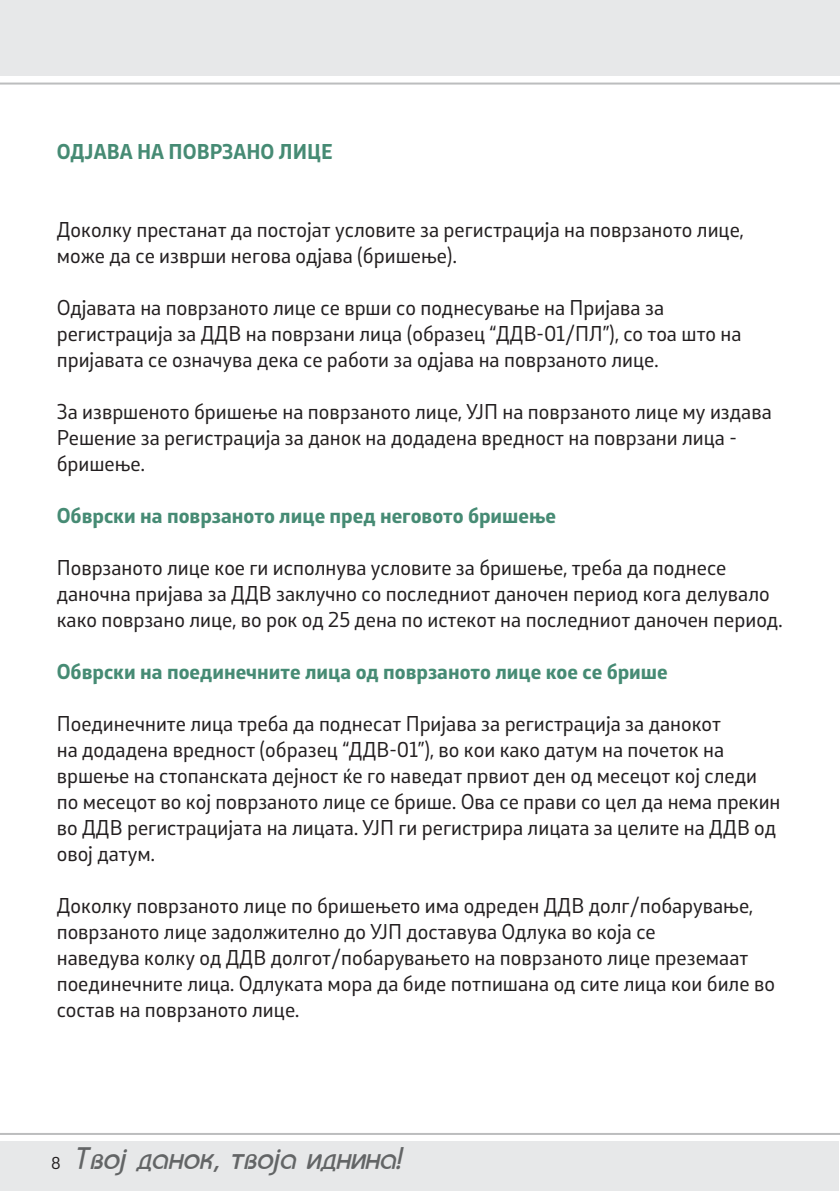
<style>
.page{position:relative;width:840px;height:1191px;background:#fff}
.page>*{position:absolute;margin:0;border:0;box-sizing:border-box;transform-origin:0 0}
.t1{font:italic 34px "C Bahamas";color:#636566}
.sodrzina{font:20px/26px "Stobi Sans";color:#231f20}
.pod_naslovi{font:700 20px "Stobi Sans";color:#468b74}
.glaven_naslov{font:700 20px "Stobi Sans";color:#468b74}
.t2{font:16px "Stobi Sans";color:#231f20}
</style>
<div class="page">
<div style="left:0;top:0;width:839px;height:76px;background:#e7e8e9"></div>
<hr style="left:0;top:83px;width:839px;height:2px;background:#bcbdbe">
<div style="left:0;top:1141px;width:838px;height:50px;background:#e7e8e9"></div>
<hr style="left:0;top:1133px;width:839px;height:2px;background:#bcbdbe">
<p class="glaven_naslov" style="left:57px;top:138px;width:277px">ОДЈАВА НА ПОВРЗАНО ЛИЦЕ</p>
<p class="sodrzina" style="left:57px;top:216px;width:688px">Доколку престанат да постојат условите за регистрација на поврзаното лице, може да се изврши негова одјава (бришење).</p>
<p class="sodrzina" style="left:57px;top:294px;width:686px">Одјавата на поврзаното лице се врши со поднесување на Пријава за регистрација за ДДВ на поврзани лица (образец “ДДВ-01/ПЛ”), со тоа што на пријавата се означува дека се работи за одјава на поврзаното лице.</p>
<p class="sodrzina" style="left:57px;top:398px;width:716px">За извршеното бришење на поврзаното лице, УЈП на поврзаното лице му издава<br>Решение за регистрација за данок на додадена вредност на поврзани лица - бришење.</p>
<p class="pod_naslovi" style="left:57px;top:502px;width:500px">Обврски на поврзаното лице пред неговото бришење</p>
<p class="sodrzina" style="left:57px;top:554px;width:726px">Поврзаното лице кое ги исполнува условите за бришење, треба да поднесе даночна пријава за ДДВ заклучно со последниот даночен период кога делувало како поврзано лице, во рок од 25 дена по истекот на последниот даночен период.</p>
<p class="pod_naslovi" style="left:57px;top:658px;width:612px">Обврски на поединечните лица од поврзаното лице кое се брише</p>
<p class="sodrzina" style="left:57px;top:710px;width:725px">Поединечните лица треба да поднесат Пријава за регистрација за данокот<br>на додадена вредност (образец “ДДВ-01”), во кои како датум на почеток на вршење на стопанската дејност ќе го наведат првиот ден од месецот кој следи по месецот во кој поврзаното лице се брише. Ова се прави со цел да нема прекин во ДДВ регистрацијата на лицата. УЈП ги регистрира лицата за целите на ДДВ од овој датум.</p>
<p class="sodrzina" style="left:57px;top:892px;width:697px">Доколку поврзаното лице по бришењето има одреден ДДВ долг/побарување, поврзаното лице задолжително до УЈП доставува Одлука во која се</p>
<p class="sodrzina" style="left:57px;top:944px;width:719px">наведува колку од ДДВ долгот/побарувањето на поврзаното лице преземаат поединечните лица. Одлуката мора да биде потпишана од сите лица кои биле во состав на поврзаното лице.</p>
<p class="t2" style="left:51px;top:1152px;width:11px">8</p>
<p class="t1" style="left:74px;top:1145px;width:331px">Tvoj danok, tvoja idnina!</p>
</div>
